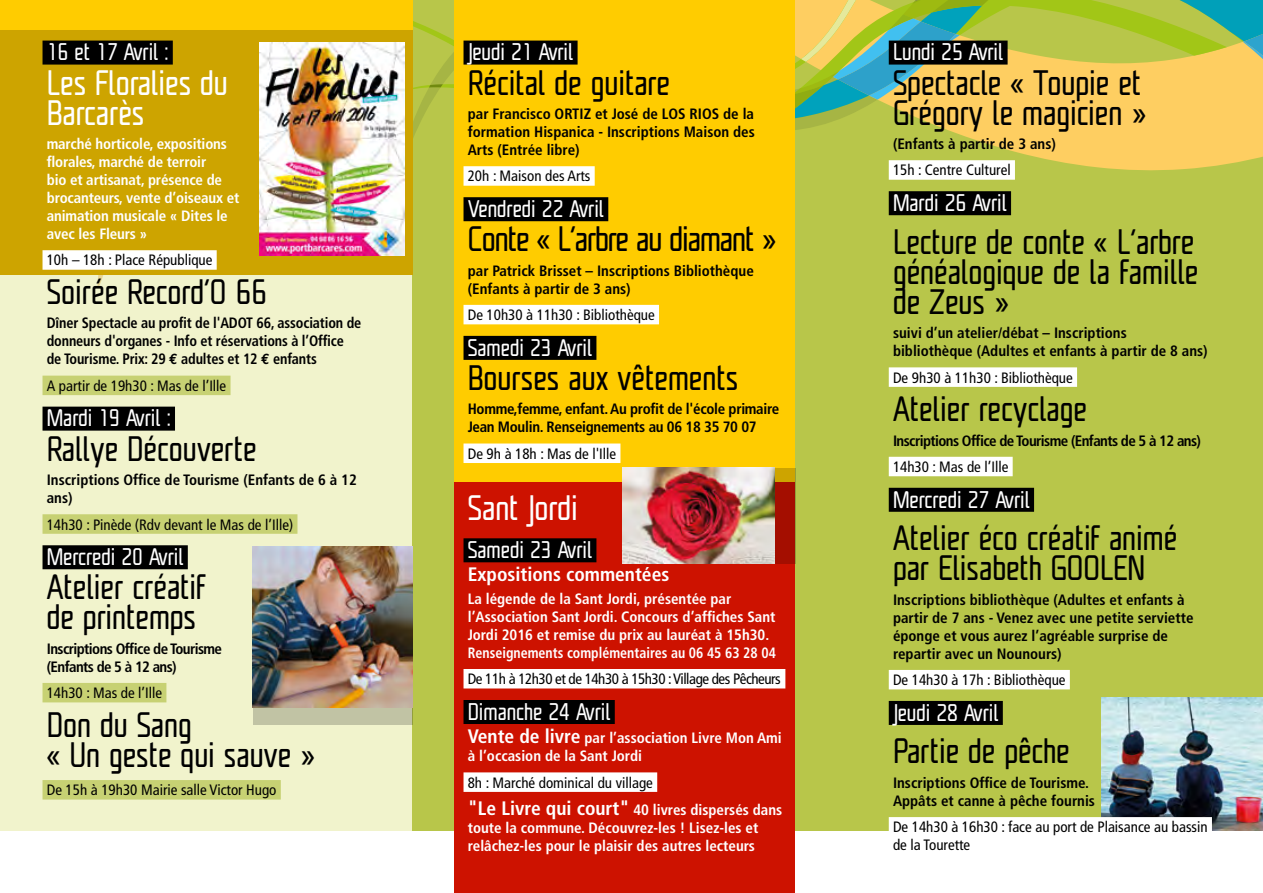
<style>
.page{position:relative;width:1263px;height:893px;background:#fff}
.page>*{position:absolute;margin:0;border:0;box-sizing:border-box;transform-origin:0 0}
.t1{font:condensed 33px/30px "Unicod Sans";color:#000}
.t2{font:condensed 33px/30px "Unicod Sans";color:#fff}
.t3{font:condensed 33px "Unicod Sans";letter-spacing:-.03em;color:#000}
.t4{font:condensed 22.5px "Unicod Sans";color:#fff}
.t5{font:700 condensed 19.5px "Frutiger";color:#fff}
.t6{font:700 condensed 15px/18px "Frutiger";color:#000}
.t7{font:700 condensed 15px/18px "Frutiger";color:#fff}
.t8{font:condensed 15px/27.6px "Frutiger";color:#000}
.t9{font:700 condensed 15px/18px "Frutiger";color:#000;scale:.95 1}
.t10{font:700 condensed 15px/18px "Frutiger";letter-spacing:-.04em;color:#000}
.t11{font:700 condensed 15px/18px "Frutiger";letter-spacing:-.02em;color:#000}
.t12{font:condensed 15px "Frutiger";letter-spacing:-.03em;color:#000}
.s1{font-family:"Euro Mono";font-stretch:normal}
.s2{font-size:19.5px}
.s3{font-weight:700;font-size:19.5px;color:#fff}
.s4{font-weight:700;color:#fff}
</style>
<div class="page">
<div style="left:0;top:0;width:412px;height:830px;background:#f1f3cc"></div>
<div style="left:412px;top:0;width:851px;height:830px;background:#b8c64a"></div>
<svg style="left:795px;top:0;width:468px;height:179px"></svg>
<svg style="left:89px;top:0;width:366px;height:289px"></svg>
<div style="left:0;top:0;width:412px;height:274px;background:#fc0"></div>
<div style="left:252px;top:546px;width:160px;height:179px;background:#c1c3a4"></div>
<div style="left:0;top:30px;width:412px;height:244px;background:#cda400"></div>
<div style="left:455px;top:0;width:340px;height:893px;background:#fc0"></div>
<div style="left:463px;top:41px;width:115px;height:24px;background:#000"></div>
<div style="left:463px;top:166px;width:132px;height:20px;background:#fff"></div>
<div style="left:463px;top:197px;width:145px;height:24px;background:#000"></div>
<div style="left:463px;top:305px;width:196px;height:19px;background:#fff"></div>
<div style="left:463px;top:336px;width:133px;height:24px;background:#000"></div>
<div style="left:463px;top:443px;width:157px;height:20px;background:#fff"></div>
<div style="left:43px;top:41px;width:130px;height:24px;background:#000"></div>
<div style="left:43px;top:250px;width:174px;height:20px;background:#fff"></div>
<div style="left:43px;top:376px;width:188px;height:19px;background:#c7d173"></div>
<div style="left:43px;top:407px;width:132px;height:24px;background:#000"></div>
<div style="left:43px;top:514px;width:254px;height:20px;background:#c7d173"></div>
<div style="left:43px;top:545px;width:145px;height:24px;background:#000"></div>
<div style="left:43px;top:683px;width:123px;height:19px;background:#c7d173"></div>
<div style="left:43px;top:780px;width:238px;height:19px;background:#c7d173"></div>
<img style="left:259px;top:43px;width:145px;height:212px">
<div style="left:455px;top:482px;width:340px;height:411px;background:#cd1200"></div>
<div style="left:463px;top:538px;width:133px;height:24px;background:#000"></div>
<div style="left:463px;top:669px;width:322px;height:19px;background:#fff"></div>
<div style="left:463px;top:700px;width:152px;height:24px;background:#000"></div>
<div style="left:463px;top:772px;width:194px;height:20px;background:#fff"></div>
<img style="left:252px;top:546px;width:160px;height:161px">
<svg style="left:775px;top:468px;width:20px;height:96px;background:#a92300"></svg>
<img style="left:623px;top:468px;width:152px;height:96px">
<img style="left:1102px;top:697px;width:161px;height:133px">
<div style="left:889px;top:41px;width:118px;height:24px;background:#000"></div>
<div style="left:889px;top:160px;width:126px;height:20px;background:#fff"></div>
<div style="left:889px;top:191px;width:122px;height:24px;background:#000"></div>
<div style="left:889px;top:367px;width:188px;height:20px;background:#fff"></div>
<div style="left:889px;top:457px;width:124px;height:19px;background:#fff"></div>
<div style="left:889px;top:488px;width:145px;height:24px;background:#000"></div>
<div style="left:889px;top:670px;width:181px;height:19px;background:#fff"></div>
<div style="left:889px;top:701px;width:114px;height:24px;background:#000"></div>
<div style="left:889px;top:817px;width:323px;height:20px;background:#fff"></div>
<h2 class="t4" style="left:47px;top:37px;width:123px">16 et 17 Avril :</h2>
<h1 class="t2" style="left:47px;top:66px;width:183px">Les Floralies du<br>Barcarès</h1>
<p class="t7" style="left:47px;top:135px;width:194px">marché horticole, expositions florales, marché de terroir<br>bio et artisanat, présence de brocanteurs, vente d’oiseaux et animation musicale « Dites le avec les Fleurs »</p>
<p class="t8" style="left:47px;top:247px;width:167px">10h – 18h : Place République</p>
<h1 class="t1" style="left:47px;top:276px;width:222px">Soirée Record’O 66</h1>
<p class="t9" style="left:47px;top:314px;width:333px">Dîner Spectacle au profit de l'ADOT 66, association de donneurs d'organes - Info et réservations à l’Office de Tourisme. Prix: 29 <span class="s1">€</span> adultes et 12 <span class="s1">€</span> enfants</p>
<p class="t8" style="left:47px;top:372px;width:181px">A partir de 19h30 : Mas de l’Ille</p>
<h2 class="t4" style="left:47px;top:403px;width:125px">Mardi 19 Avril :</h2>
<h1 class="t1" style="left:47px;top:432px;width:211px">Rallye Découverte</h1>
<p class="t6" style="left:47px;top:471px;width:312px">Inscriptions Office de Tourisme (Enfants de 6 à 12 ans)</p>
<p class="t8" style="left:47px;top:511px;width:248px">14h30 : Pinède (Rdv devant le Mas de l’Ille)</p>
<h2 class="t4" style="left:47px;top:542px;width:138px">Mercredi 20 Avril</h2>
<h1 class="t1" style="left:47px;top:571px;width:160px">Atelier créatif de printemps</h1>
<p class="t10" style="left:47px;top:639px;width:177px">Inscriptions Office de Tourisme (Enfants de 5 à 12 ans)</p>
<p class="t8" style="left:47px;top:679px;width:117px">14h30 : Mas de l’Ille</p>
<h1 class="t1" style="left:47px;top:708px;width:269px">Don du Sang<br>« Un geste qui sauve »</h1>
<p class="t8" style="left:47px;top:776px;width:231px">De 15h à 19h30 Mairie salle Victor Hugo</p>
<h2 class="t4" style="left:468px;top:37px;width:107px">Jeudi 21 Avril</h2>
<h1 class="t1" style="left:468px;top:66px;width:204px">Récital de guitare</h1>
<p class="t6" style="left:468px;top:105px;width:289px;text-align:justify">par Francisco ORTIZ et José de LOS RIOS de la formation Hispanica - Inscriptions Maison des Arts (Entrée libre)</p>
<p class="t8" style="left:468px;top:163px;width:124px">20h : Maison des Arts</p>
<h2 class="t4" style="left:468px;top:194px;width:138px">Vendredi 22 Avril</h2>
<h1 class="t3" style="left:468px;top:218px;width:309px">Conte « L’arbre au diamant »</h1>
<p class="t6" style="left:468px;top:261px;width:288px">par Patrick Brisset – Inscriptions Bibliothèque (Enfants à partir de 3 ans)</p>
<p class="t8" style="left:468px;top:301px;width:188px">De 10h30 à 11h30 : Bibliothèque</p>
<h2 class="t4" style="left:468px;top:333px;width:126px">Samedi 23 Avril</h2>
<h1 class="t1" style="left:468px;top:361px;width:272px">Bourses aux vêtements</h1>
<p class="t11" style="left:468px;top:400px;width:313px">Homme,femme, enfant. Au profit de l'école primaire<br>Jean Moulin. Renseignements au 06 18 35 70 07</p>
<p class="t8" style="left:468px;top:440px;width:150px">De 9h à 18h : Mas de l'Ille</p>
<h1 class="t2" style="left:468px;top:492px;width:111px">Sant Jordi</h1>
<h2 class="t4" style="left:468px;top:535px;width:126px">Samedi 23 Avril</h2>
<h3 class="t5" style="left:468px;top:563px;width:203px">Expositions commentées</h3>
<p class="t7" style="left:468px;top:590px;width:310px">La légende de la Sant Jordi, présentée par l’Association Sant Jordi. Concours d’affiches Sant Jordi 2016 et remise du prix au lauréat à 15h30.<br>Renseignements complémentaires au 06 45 63 28 04</p>
<p class="t12" style="left:468px;top:670px;width:314px">De 11h à 12h30 et de 14h30 à 15h30 : Village des Pêcheurs</p>
<h2 class="t4" style="left:468px;top:697px;width:144px">Dimanche 24 Avril</h2>
<p class="t7" style="left:468px;top:729px;width:316px"><span class="s2">Vente de livre</span> par l’association Livre Mon Ami à l’occasion de la Sant Jordi</p>
<p class="t8" style="left:468px;top:769px;width:316px">8h : Marché dominical du village<br><span class="s3">"Le Livre qui court"</span> <span class="s4">40 livres dispersés dans</span></p>
<p class="t7" style="left:468px;top:819px;width:292px">toute la commune. Découvrez-les ! Lisez-les et relâchez-les pour le plaisir des autres lecteurs</p>
<h2 class="t4" style="left:893px;top:37px;width:112px">Lundi 25 Avril</h2>
<h1 class="t1" style="left:893px;top:66px;width:254px">Spectacle « Toupie et<br>Grégory le magicien »</h1>
<p class="t6" style="left:893px;top:135px;width:164px">(Enfants à partir de 3 ans)</p>
<p class="t8" style="left:893px;top:157px;width:119px">15h : Centre Culturel</p>
<h2 class="t4" style="left:893px;top:188px;width:115px">Mardi 26 Avril</h2>
<h1 class="t1" style="left:893px;top:225px;width:307px">Lecture de conte « L’arbre généalogique de la famille de Zeus »</h1>
<p class="t6" style="left:893px;top:324px;width:316px">suivi d’un atelier/débat – Inscriptions bibliothèque (Adultes et enfants à partir de 8 ans)</p>
<p class="t8" style="left:893px;top:364px;width:181px">De 9h30 à 11h30 : Bibliothèque</p>
<h1 class="t1" style="left:893px;top:393px;width:195px">Atelier recyclage</h1>
<p class="t10" style="left:893px;top:431px;width:309px">Inscriptions Office de Tourisme (Enfants de 5 à 12 ans)</p>
<p class="t8" style="left:893px;top:453px;width:117px">14h30 : Mas de l’Ille</p>
<h2 class="t4" style="left:893px;top:485px;width:138px">Mercredi 27 Avril</h2>
<h1 class="t1" style="left:893px;top:522px;width:286px">Atelier éco créatif animé par Elisabeth GOOLEN</h1>
<p class="t6" style="left:893px;top:590px;width:302px">Inscriptions bibliothèque (Adultes et enfants à partir de 7 ans - Venez avec une petite serviette éponge et vous aurez l’agréable surprise de repartir avec un Nounours)</p>
<p class="t8" style="left:893px;top:666px;width:174px">De 14h30 à 17h : Bibliothèque</p>
<h2 class="t4" style="left:893px;top:698px;width:107px">Jeudi 28 Avril</h2>
<h1 class="t1" style="left:893px;top:735px;width:178px">Partie de pêche</h1>
<p class="t6" style="left:893px;top:774px;width:204px">Inscriptions Office de Tourisme.<br>Appâts et canne à pêche fournis</p>
<p class="t8" style="left:893px;top:818px;width:316px;line-height:18px">De 14h30 à 16h30 : face au port de Plaisance au bassin de la Tourette</p>
</div>
